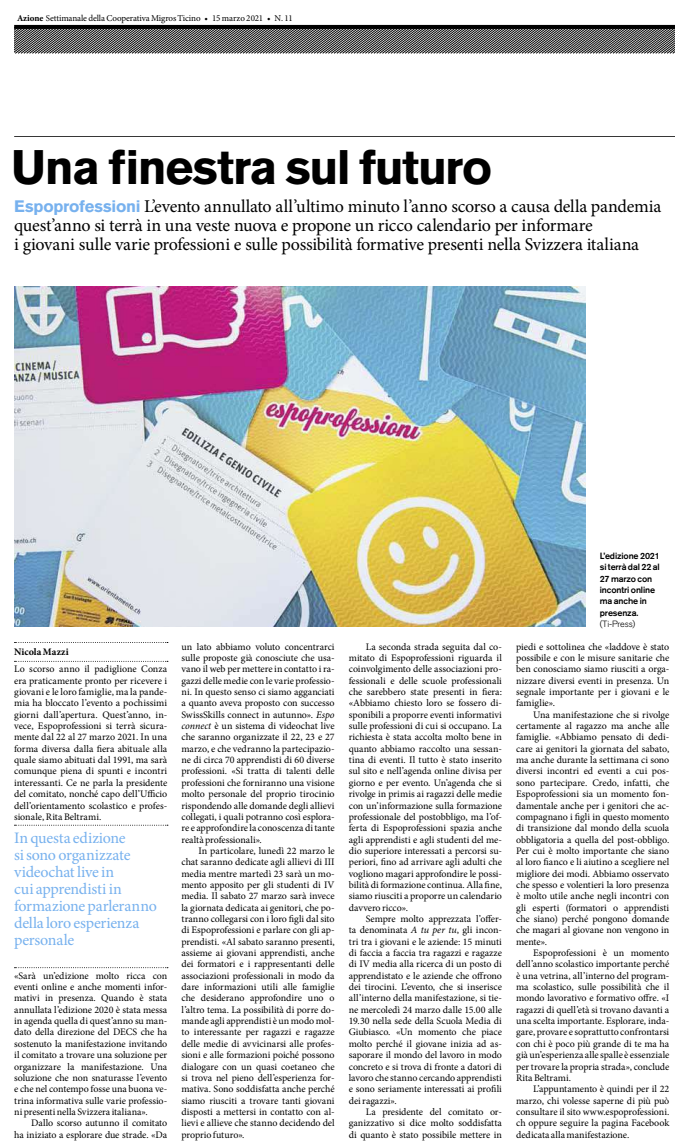
<style>
.page{position:relative;width:675px;height:1146px;background:#fff}
.page>*{position:absolute;margin:0;border:0;box-sizing:border-box;transform-origin:0 0}
.t1{font:700 48px "Akzidenz Grotesk Std";letter-spacing:-.03em;color:#000}
.t2{font:18px/19px "Minion Pro";letter-spacing:-.015em;color:#000}
.t3{font:16px/17px "Minion Pro";letter-spacing:-.015em;color:#77b1ee}
.t4{font:10px/11.3px "Minion Pro";letter-spacing:-.005em;color:#000;text-align:justify}
.t5{font:700 10px "Minion Pro";letter-spacing:.005em;color:#000}
.t6{font:500 9px/11.3px "Akzidenz Grotesk Std";letter-spacing:-.015em;color:#000}
.t7{font:9px "Minion Pro";letter-spacing:-.01em;color:#000}
.t8{font:300 9px "Akzidenz Grotesk Std";letter-spacing:-.01em;color:#000}
.s1{font-weight:700}
.s2{font-family:"Akzidenz Grotesk Std";font-weight:700;font-size:16.5px;color:#77b1ee}
.s3{font-style:italic}
</style>
<div class="page">
<svg style="left:14px;top:29px;width:661px;height:24px;background:#6b6b6b"></svg>
<hr style="left:14px;top:25px;width:661px;height:4px;background:#000">
<hr style="left:14px;top:136px;width:661px;height:1px;background:#000">
<hr style="left:15px;top:1145px;width:660px;height:1px;background:#000">
<svg style="left:15px;top:642px;width:153px;height:1px"></svg>
<svg style="left:15px;top:661px;width:153px;height:1px"></svg>
<svg style="left:15px;top:824px;width:153px;height:1px"></svg>
<svg style="left:15px;top:967px;width:153px;height:1px"></svg>
<img style="left:14px;top:286px;width:571px;height:341px">
<p class="t7" style="left:17px;top:12px;width:277px"><span class="s1">Azione</span> Settimanale dellaCooperativaMigrosTicino • 15 marzo 2021 • N. 11</p>
<h1 class="t1" style="left:11px;top:150px;width:482px">Una finestra sul futuro</h1>
<p class="t2" style="left:14px;top:196px;width:648px"><span class="s2">Espoprofessioni</span> L’evento annullato all’ultimo minuto l’anno scorso a causa della pandemia quest’anno si terrà in una veste nuova e propone un ricco calendario per informare<br>i giovani sulle varie professioni e sulle possibilità formative presenti nella Svizzera italiana</p>
<p class="t5" style="left:14px;top:644px;width:56px">Nicola Mazzi</p>
<p class="t4" style="left:14px;top:663px;width:155px">Lo scorso anno il padiglione Conza era praticamente pronto per ricevere i giovani e le loro famiglie, ma la pande&shy;mia ha bloccato l’evento a pochissimi giorni dall’apertura. Quest’anno, in&shy;vece, Espoprofessioni si terrà sicura&shy;mente dal 22 al 27 marzo 2021. In una forma diversa dalla fiera abituale alla quale siamo abituati dal 1991, ma sarà comunque piena di spunti e incontri interessanti. Ce ne parla la presidente del comitato, nonché capo dell’Ufficio dell’orientamento scolastico e profes&shy;sionale,Rita Beltrami.</p>
<h3 class="t3" style="left:14px;top:828px;width:144px">In questa edizione sisono organizzate videochatlive in<br>cui apprendisti in formazione parleranno della loro esperienza personale</h3>
<p class="t4" style="left:14px;top:969px;width:155px">«Sarà un’edizione molto ricca con eventi online e anche momenti infor&shy;mativi in presenza. Quando è stata annullata l’edizione 2020 è stata messa in agenda quella di quest’anno su man&shy;dato della direzione del DECS che ha sostenuto la manifestazione invitando il comitato a trovare una soluzione per organizzare la manifestazione. Una soluzione che non snaturasse l’evento e che nel contempo fosse una buona ve&shy;trina informativa sulle varie professio&shy;ni presenti nella Svizzera italiana».</p>
<p class="t4" style="left:14px;top:1116px;width:155px;text-align:right">Dallo scorso autunno il comitato<br>ha iniziato a esplorare due strade. «Da</p>
<p class="t4" style="left:181px;top:640px;width:155px">un lato abbiamo voluto concentrarci sulle proposte già conosciute che usa&shy;vano il web per mettere in contatto i ra&shy;gazzi delle medie con le varie professio&shy;ni. In questo senso ci siamo agganciati a quanto aveva proposto con successo SwissSkills connect in autunno». <span class="s3">Espo connect</span> è un sistema di videochat live che saranno organizzate il 22, 23 e 27 marzo, e che vedranno la partecipazio&shy;ne di circa 70 apprendisti di 60 diverse professioni. «Si tratta di talenti delle professioni che forniranno una visione molto personale del proprio tirocinio rispondendo alle domande degli allievi collegati, i quali potranno così esplora&shy;re e approfondire la conoscenza ditante realtà professionali».</p>
<p class="t4" style="left:181px;top:844px;width:155px;text-indent:17px">In particolare, lunedì 22 marzo le chat saranno dedicate agli allievi di III media mentre martedì 23 sarà un mo&shy;mento apposito per gli studenti di IV media. Il sabato 27 marzo sarà invece la giornata dedicata ai genitori, che po&shy;tranno collegarsi con i loro figli dal sito di Espoprofessioni e parlare con gli ap&shy;prendisti. «Al sabato saranno presenti, assieme ai giovani apprendisti, anche dei formatori e i rappresentanti delle associazioni professionali in modo da dare informazioni utili alle famiglie che desiderano approfondire uno o l’altro tema. La possibilità di porre do&shy;mande agli apprendisti è un modo mol&shy;to interessante per ragazzi e ragazze delle medie di avvicinarsi alle profes&shy;sioni e alle formazioni poiché possono dialogare con un quasi coetaneo che si trova nel pieno dell’esperienza for&shy;mativa. Sono soddisfatta anche perché siamo riusciti a trovare tanti giovani disposti a mettersi in contatto con al&shy;lievi e allieve che stanno decidendo del proprio futuro».</p>
<p class="t4" style="left:349px;top:640px;width:155px;text-indent:17px">La seconda strada seguita dal co&shy;mitato di Espoprofessioni riguarda il coinvolgimento delle associazioni pro&shy;fessionali e delle scuole professionali che sarebbero state presenti in fiera: «Abbiamo chiesto loro se fossero di&shy;sponibili a proporre eventi informativi sulle professioni di cui si occupano. La richiesta è stata accolta molto bene in quanto abbiamo raccolto una sessan&shy;tina di eventi. Il tutto è stato inserito sul sito e nell’agenda online divisa per giorno e per evento. Un’agenda che si rivolge in primis ai ragazzi delle medie con un’informazione sulla formazione professionale del postobbligo, ma l’of&shy;ferta di Espoprofessioni spazia anche agli apprendisti e agli studenti del me&shy;dio superiore interessati a percorsi su&shy;periori, fino ad arrivare agli adulti che vogliono magari approfondire le possi&shy;bilità di formazione continua.Alla fine, siamo riusciti a proporre un calendario davvero ricco».</p>
<p class="t4" style="left:349px;top:912px;width:155px;text-indent:17px">Sempre molto apprezzata l’offer&shy;ta denominata <span class="s3">A tu per tu</span>, gli incon&shy;tri tra i giovani e le aziende: 15 minuti di faccia a faccia tra ragazzi e ragazze di IV media alla ricerca di un posto di apprendistato e le aziende che offrono dei tirocini. L’evento, che si inserisce all’interno della manifestazione, si tie&shy;ne mercoledì 24 marzo dalle 15.00 alle 19.30 nella sede della Scuola Media di Giubiasco. «Un momento che piace molto perché il giovane inizia ad as&shy;saporare il mondo del lavoro in modo concreto e si trova di fronte a datori di lavoro che stanno cercando apprendisti e sono seriamente interessati ai profili deiragazzi».</p>
<p class="t4" style="left:349px;top:1105px;width:155px;text-indent:17px">La presidente del comitato or&shy;ganizzativo si dice molto soddisfatta di quanto è stato possibile mettere in</p>
<p class="t6" style="left:600px;top:550px;width:61px">L’edizione 2021 si terrà dal 22 al<br>27 marzo con incontri online ma anche in presenza.</p>
<p class="t8" style="left:600px;top:618px;width:37px">(Ti-Press)</p>
<p class="t4" style="left:516px;top:640px;width:155px">piedi e sottolinea che «laddove è stato possibile e con le misure sanitarie che ben conosciamo siamo riusciti a orga&shy;nizzare diversi eventi in presenza. Un segnale importante per i giovani e le famiglie».</p>
<p class="t4" style="left:516px;top:708px;width:155px;text-indent:17px">Una manifestazione che si rivolge certamente al ragazzo ma anche alle famiglie. «Abbiamo pensato di dedi&shy;care ai genitori la giornata del sabato, ma anche durante la settimana ci sono diversi incontri ed eventi a cui pos&shy;sono partecipare. Credo, infatti, che Espoprofessioni sia un momento fon&shy;damentale anche per i genitori che ac&shy;compagnano i figli in questo momento di transizione dal mondo della scuola obbligatoria a quella del post-obbligo.<br>Per cui è molto importante che siano al loro fianco e li aiutino a scegliere nel migliore dei modi. Abbiamo osservato che spesso e volentieri la loro presenza è molto utile anche negli incontri con gli esperti (formatori o apprendisti che siano) perché pongono domande che magari al giovane non vengono in mente».</p>
<p class="t4" style="left:516px;top:946px;width:155px;text-indent:17px">Espoprofessioni è un momento dell’anno scolastico importante perché è una vetrina, all’interno del program&shy;ma scolastico, sulle possibilità che il mondo lavorativo e formativo offre. «I ragazzi di quell’età si trovano davanti a una scelta importante. Esplorare, inda&shy;gare, provare e soprattutto confrontarsi con chi è poco più grande di te ma ha già un’esperienza alle spalle è essenziale per trovare la propria strada», conclude RitaBeltrami.</p>
<p class="t4" style="left:516px;top:1082px;width:155px;text-indent:17px">L’appuntamento è quindi per il 22 marzo, chi volesse saperne di più può consultare il sito www.espoprofessioni. ch oppure seguire la pagina Facebook dedicata alla manifestazione.</p>
</div>
